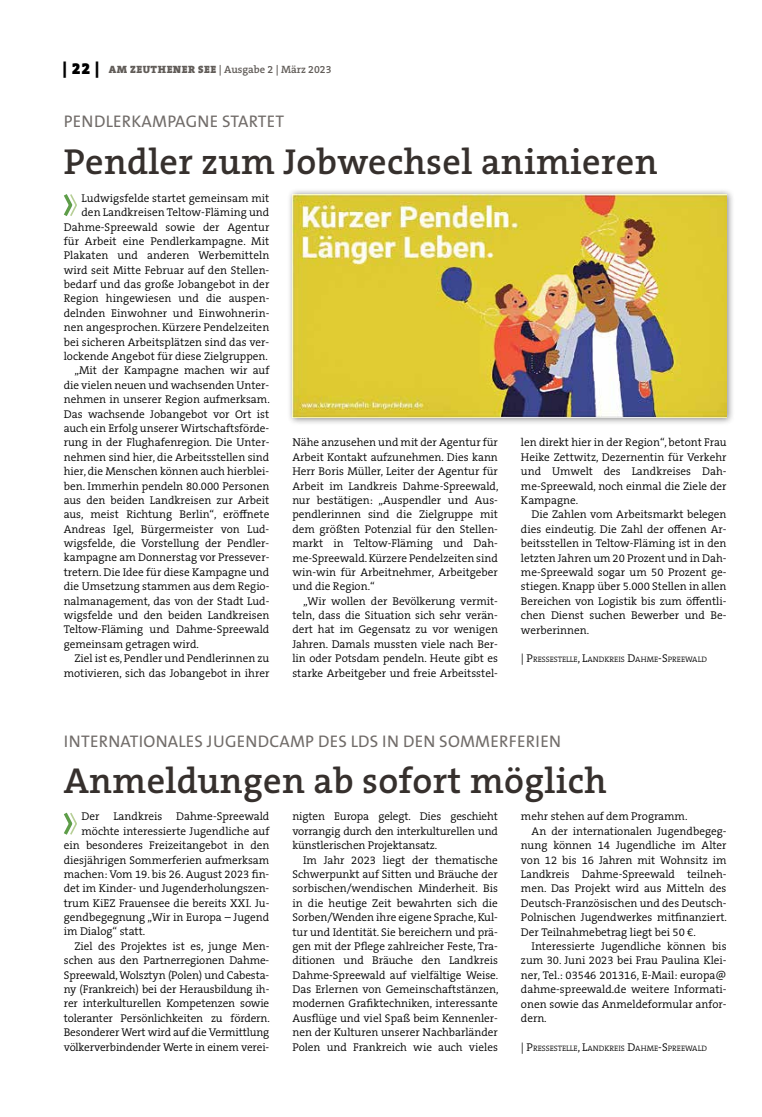
<style>
.page{position:relative;width:762px;height:1117px;background:#fff}
.page>*{position:absolute;margin:0;border:0;box-sizing:border-box;transform-origin:0 0}
.t1{font:600 36.25px "The Serif B W6";letter-spacing:.01em;color:#36302d}
.t2{font:16.88px "The Sans B W5 Plain";letter-spacing:.015em;color:#716c69}
.t3{font:300 11.25px/14.4px "The Serif B W4";color:#000;text-align:justify}
.t4{font:600 10.62px "The Serif B W6";color:#615c58}
.t5{font:300 7.88px "The Serif B W4";color:#000}
.s1{font-family:"The Serif B W9";font-weight:900;font-size:16.25px;color:#000}
.s2{font-family:"The Serif B W9";font-weight:900}
.s3{font-size:11.25px}
</style>
<div class="page">
<svg style="left:64px;top:194px;width:13px;height:22px"></svg>
<div style="left:287px;top:188px;width:447px;height:237px;background:#000;opacity:.45"></div>
<img style="left:292px;top:194px;width:434px;height:223px">
<svg style="left:64px;top:812px;width:13px;height:23px"></svg>
<p class="t4" style="left:63px;top:63px;width:270px"><span class="s1">| 22 |</span> <span class="s2">AM ZEUTHENER SEE</span> | Ausgabe 2 | März 2023</p>
<h2 class="t2" style="left:64px;top:111px;width:222px">PENDLERKAMPAGNE STARTET</h2>
<h1 class="t1" style="left:64px;top:138px;width:595px">Pendler zum Jobwechsel animieren</h1>
<p class="t3" style="left:82px;top:191px;width:189px">Ludwigsfelde startet gemeinsam mit</p>
<p class="t3" style="left:82px;top:205px;width:189px">den Landkreisen Teltow-Fläming und</p>
<p class="t3" style="left:64px;top:219px;width:207px">Dahme-Spreewald sowie der Agentur</p>
<p class="t3" style="left:64px;top:234px;width:207px">für Arbeit eine Pendlerkampagne. Mit</p>
<p class="t3" style="left:64px;top:248px;width:207px">Plakaten und anderen Werbemitteln</p>
<p class="t3" style="left:64px;top:263px;width:207px">wird seit Mitte Februar auf den Stellen-</p>
<p class="t3" style="left:64px;top:277px;width:207px">bedarf und das große Jobangebot in der</p>
<p class="t3" style="left:64px;top:291px;width:207px">Region hingewiesen und die auspen-</p>
<p class="t3" style="left:64px;top:306px;width:207px">delnden Einwohner und Einwohnerin-</p>
<p class="t3" style="left:64px;top:320px;width:207px">nen angesprochen. Kürzere Pendelzeiten</p>
<p class="t3" style="left:64px;top:334px;width:207px">bei sicheren Arbeitsplätzen sind das ver-</p>
<p class="t3" style="left:64px;top:349px;width:206px">lockende Angebot für diese Zielgruppen.</p>
<p class="t3" style="left:74px;top:363px;width:196px">„Mit der Kampagne machen wir auf</p>
<p class="t3" style="left:64px;top:378px;width:207px">die vielen neuen und wachsenden Unter-</p>
<p class="t3" style="left:64px;top:392px;width:207px">nehmen in unserer Region aufmerksam.</p>
<p class="t3" style="left:64px;top:406px;width:207px">Das wachsende Jobangebot vor Ort ist</p>
<p class="t3" style="left:64px;top:421px;width:207px">auch ein Erfolg unserer Wirtschaftsförde-</p>
<p class="t3" style="left:64px;top:435px;width:207px">rung in der Flughafenregion. Die Unter-</p>
<p class="t3" style="left:64px;top:449px;width:207px">nehmen sind hier, die Arbeitsstellen sind</p>
<p class="t3" style="left:64px;top:464px;width:207px">hier, die Menschen können auch hierblei-</p>
<p class="t3" style="left:64px;top:478px;width:207px">ben. Immerhin pendeln 80.000 Personen</p>
<p class="t3" style="left:64px;top:493px;width:207px">aus den beiden Landkreisen zur Arbeit</p>
<p class="t3" style="left:64px;top:507px;width:207px">aus, meist Richtung Berlin“, eröffnete</p>
<p class="t3" style="left:64px;top:521px;width:207px">Andreas Igel, Bürgermeister von Lud-</p>
<p class="t3" style="left:64px;top:536px;width:207px">wigsfelde, die Vorstellung der Pendler-</p>
<p class="t3" style="left:64px;top:550px;width:207px">kampagne am Donnerstag vor Pressever-</p>
<p class="t3" style="left:64px;top:564px;width:207px">tretern. Die Idee für diese Kampagne und</p>
<p class="t3" style="left:64px;top:579px;width:207px">die Umsetzung stammen aus dem Regio-</p>
<p class="t3" style="left:64px;top:593px;width:207px">nalmanagement, das von der Stadt Lud-</p>
<p class="t3" style="left:64px;top:608px;width:207px">wigsfelde und den beiden Landkreisen</p>
<p class="t3" style="left:64px;top:622px;width:207px">Teltow-Fläming und Dahme-Spreewald</p>
<p class="t3" style="left:64px;top:636px;width:137px">gemeinsam getragen wird.</p>
<p class="t3" style="left:74px;top:651px;width:196px">Ziel ist es, Pendler und Pendlerinnen zu</p>
<p class="t3" style="left:64px;top:665px;width:207px">motivieren, sich das Jobangebot in ihrer</p>
<p class="t3" style="left:521px;top:435px;width:207px">len direkt hier in der Region“, betont Frau Heike Zettwitz, Dezernentin für Verkehr und Umwelt des Landkreises Dah&shy;me-Spreewald, noch einmal die Ziele der Kampagne.</p>
<p class="t3" style="left:521px;top:507px;width:207px;text-indent:11px">Die Zahlen vom Arbeitsmarkt belegen dies eindeutig. Die Zahl der offenen Ar&shy;beitsstellen in Teltow-Fläming ist in den letzten Jahren um 20 Prozent und in Dah&shy;me-Spreewald sogar um 50 Prozent ge&shy;stiegen. Knapp über 5.000 Stellen in allen Bereichen von Logistik bis zum öffentli&shy;chen Dienst suchen Bewerber und Be&shy;werberinnen.</p>
<p class="t5" style="left:521px;top:654px;width:187px"><span class="s3">| P</span>RESSESTELLE<span class="s3">, L</span>ANDKREIS <span class="s3">D</span>AHME<span class="s3">-S</span>PREEWALD</p>
<p class="t3" style="left:292px;top:435px;width:208px">Nähe anzusehen und mit der Agentur für Arbeit Kontakt aufzunehmen. Dies kann Herr Boris Müller, Leiter der Agentur für Arbeit im Landkreis Dahme-Spreewald, nur bestätigen: „Auspendler und Aus&shy;pendlerinnen sind die Zielgruppe mit dem größten Potenzial für den Stellen&shy;markt in Teltow-Fläming und Dah&shy;me-Spreewald. Kürzere Pendelzeiten sind win-win für Arbeitnehmer, Arbeitgeber und die Region.“</p>
<p class="t3" style="left:292px;top:593px;width:207px;text-indent:11px">„Wir wollen der Bevölkerung vermit&shy;teln, dass die Situation sich sehr verän&shy;dert hat im Gegensatz zu vor wenigen Jahren. Damals mussten viele nach Ber&shy;lin oder Potsdam pendeln. Heute gibt es starke Arbeitgeber und freie Arbeitsstel-</p>
<h2 class="t2" style="left:64px;top:729px;width:297px">I NTERNATIONALES JUGENDCAMP DES LDS</h2>
<h2 class="t2" style="left:382px;top:729px;width:180px">IN DEN SOMMERFERIEN</h2>
<h1 class="t1" style="left:64px;top:757px;width:544px">Anmeldungen ab sofort möglich</h1>
<p class="t3" style="left:82px;top:809px;width:189px">Der Landkreis Dahme-Spreewald</p>
<p class="t3" style="left:82px;top:823px;width:189px">möchte interessierte Jugendliche auf</p>
<p class="t3" style="left:64px;top:838px;width:207px">ein besonderes Freizeitangebot in den</p>
<p class="t3" style="left:64px;top:852px;width:207px">diesjährigen Sommerferien aufmerksam</p>
<p class="t3" style="left:64px;top:866px;width:207px">machen: Vom 19. bis 26. August 2023 fin-</p>
<p class="t3" style="left:64px;top:881px;width:206px">det im Kinder- und Jugenderholungszen-</p>
<p class="t3" style="left:64px;top:895px;width:207px">trum KiEZ Frauensee die bereits XXI. Ju-</p>
<p class="t3" style="left:64px;top:909px;width:207px">gendbegegnung „Wir in Europa – Jugend</p>
<p class="t3" style="left:64px;top:924px;width:83px">im Dialog“ statt.</p>
<p class="t3" style="left:74px;top:938px;width:196px">Ziel des Projektes ist es, junge Men-</p>
<p class="t3" style="left:64px;top:953px;width:207px">schen aus den Partnerregionen Dahme-</p>
<p class="t3" style="left:64px;top:967px;width:207px">Spreewald, Wolsztyn (Polen) und Cabesta-</p>
<p class="t3" style="left:64px;top:981px;width:207px">ny (Frankreich) bei der Herausbildung ih-</p>
<p class="t3" style="left:64px;top:996px;width:207px">rer interkulturellen Kompetenzen sowie</p>
<p class="t3" style="left:64px;top:1010px;width:207px">toleranter Persönlichkeiten zu fördern.</p>
<p class="t3" style="left:64px;top:1024px;width:207px">Besonderer Wert wird auf die Vermittlung</p>
<p class="t3" style="left:64px;top:1039px;width:206px">völkerverbindender Werte in einem verei-</p>
<p class="t3" style="left:292px;top:809px;width:207px">nigten Europa gelegt. Dies geschieht vorrangig durch den interkulturellen und künstlerischen Projektansatz.</p>
<p class="t3" style="left:292px;top:852px;width:208px;text-indent:11px">Im Jahr 2023 liegt der thematische Schwerpunkt auf Sitten und Bräuche der sorbischen/wendischen Minderheit. Bis in die heutige Zeit bewahrten sich die Sorben/Wenden ihre eigene Sprache, Kul&shy;tur und Identität. Sie bereichern und prä&shy;gen mit der Pflege zahlreicher Feste, Tra&shy;ditionen und Bräuche den Landkreis Dahme-Spreewald auf vielfältige Weise.<br>Das Erlernen von Gemeinschaftstänzen, modernen Grafiktechniken, interessante Ausflüge und viel Spaß beim Kennenler&shy;nen der Kulturen unserer Nachbarländer Polen und Frankreich wie auch vieles</p>
<p class="t3" style="left:521px;top:809px;width:168px">mehr stehen auf dem Programm.</p>
<p class="t3" style="left:531px;top:823px;width:196px">An der internationalen Jugendbegeg-</p>
<p class="t3" style="left:521px;top:838px;width:207px">nung können 14 Jugendliche im Alter</p>
<p class="t3" style="left:521px;top:852px;width:207px">von 12 bis 16 Jahren mit Wohnsitz im</p>
<p class="t3" style="left:521px;top:866px;width:207px">Landkreis Dahme-Spreewald teilneh-</p>
<p class="t3" style="left:521px;top:881px;width:207px">men. Das Projekt wird aus Mitteln des</p>
<p class="t3" style="left:521px;top:895px;width:207px">Deutsch-Französischen und des Deutsch-</p>
<p class="t3" style="left:521px;top:910px;width:207px">Polnischen Jugendwerkes mitfinanziert.</p>
<p class="t3" style="left:521px;top:924px;width:176px">Der Teilnahmebetrag liegt bei 50 €.</p>
<p class="t3" style="left:531px;top:938px;width:196px">Interessierte Jugendliche können bis</p>
<p class="t3" style="left:521px;top:953px;width:207px">zum 30. Juni 2023 bei Frau Paulina Klei-</p>
<p class="t3" style="left:521px;top:967px;width:207px">ner, Tel.: 03546 201316, E-Mail: europa@</p>
<p class="t3" style="left:521px;top:981px;width:207px">dahme-spreewald.de weitere Informati-</p>
<p class="t3" style="left:521px;top:996px;width:207px">onen sowie das Anmeldeformular anfor-</p>
<p class="t3" style="left:521px;top:1010px;width:27px">dern.</p>
<p class="t5" style="left:521px;top:1042px;width:187px"><span class="s3">| P</span>RESSESTELLE<span class="s3">, L</span>ANDKREIS <span class="s3">D</span>AHME<span class="s3">-S</span>PREEWALD</p>
</div>
